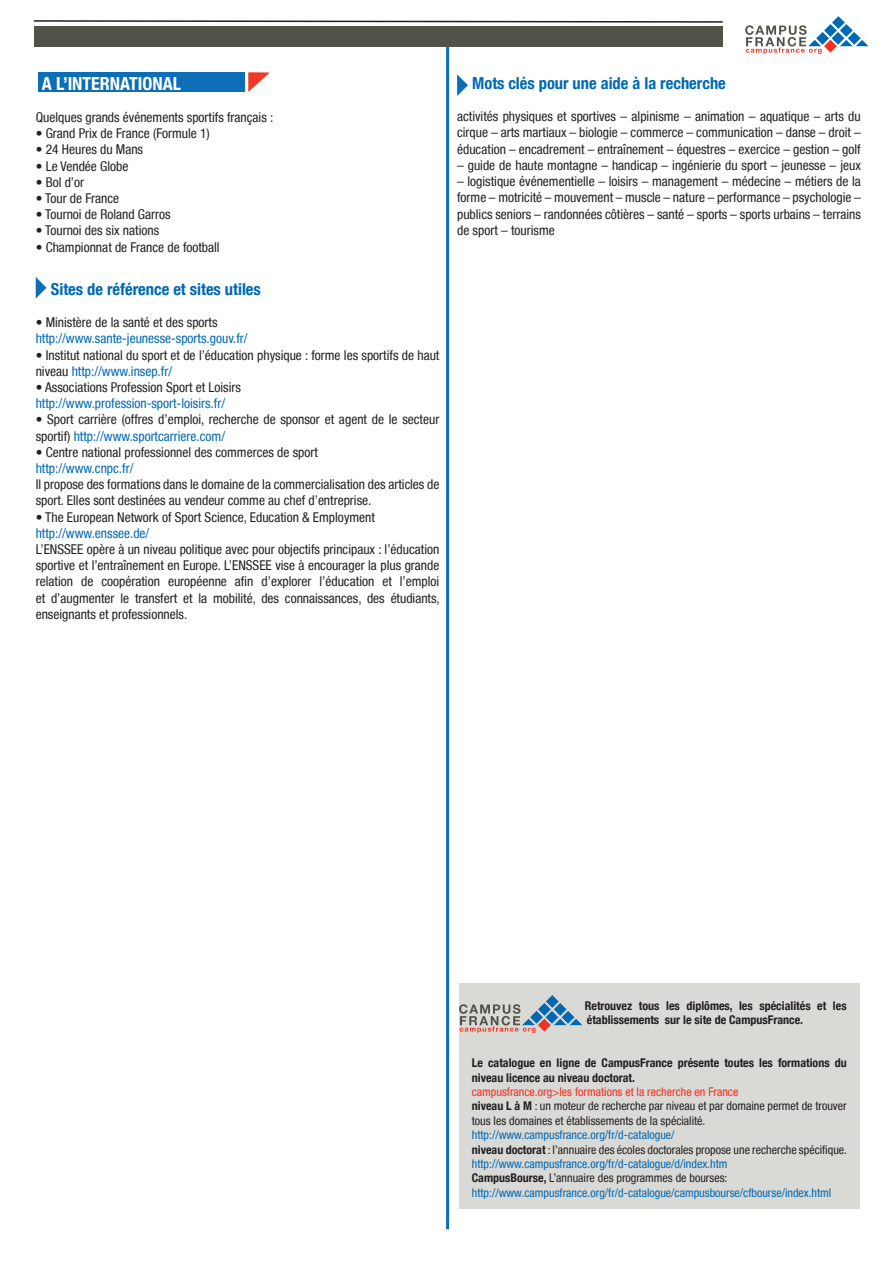
<style>
.page{position:relative;width:893px;height:1263px;background:#fff}
.page>*{position:absolute;margin:0;border:0;box-sizing:border-box;transform-origin:0 0}
.t1{font:700 condensed 18px "Helvetica Neue LT";color:#fff}
.t2{font:700 condensed 16.5px "Helvetica Neue LT";color:#0168b3}
.t3{font:condensed 13.5px/16.2px "Helvetica Neue LT";color:#231f20}
.t4{font:condensed 13.5px "Helvetica Neue LT";color:#0168b3}
.t5{font:condensed 12px/14.4px "Helvetica Neue LT";color:#231f20}
.t6{font:700 condensed 12px/14.4px "Helvetica Neue LT";color:#231f20}
.t7{font:condensed 12px "Helvetica Neue LT";color:#0168b3}
.t8{font:condensed 12px "Helvetica Neue LT";color:#ef3122}
.s1{color:#0168b3}
.s2{font-weight:700}
</style>
<div class="page">
<svg style="left:745px;top:16px;width:123px;height:38px"></svg>
<hr style="left:446px;top:43px;width:3px;height:1186px;background:#0168b3">
<div style="left:34px;top:27px;width:689px;height:20px;background:#535249"></div>
<svg style="left:33px;top:20px;width:690px;height:3px"></svg>
<svg style="left:36px;top:277px;width:11px;height:22px"></svg>
<svg style="left:457px;top:74px;width:11px;height:22px"></svg>
<div style="left:38px;top:72px;width:206px;height:20px;background:#0b6eb6"></div>
<svg style="left:248px;top:72px;width:22px;height:20px"></svg>
<div style="left:459px;top:983px;width:400px;height:226px;background:#d9d9d5"></div>
<svg style="left:459px;top:995px;width:123px;height:38px"></svg>
<h1 class="t1" style="left:42px;top:72px;width:141px">A L’INTERNATIONAL</h1>
<p class="t3" style="left:36px;top:109px;width:239px">Quelques grands événements sportifs français :</p>
<p class="t3" style="left:36px;top:125px;width:176px">• Grand Prix de France (Formule 1)</p>
<p class="t3" style="left:36px;top:141px;width:109px">• 24 Heures du Mans</p>
<p class="t3" style="left:36px;top:158px;width:94px">• Le Vendée Globe</p>
<p class="t3" style="left:36px;top:174px;width:50px">• Bol d’or</p>
<p class="t3" style="left:36px;top:190px;width:85px">• Tour de France</p>
<p class="t3" style="left:36px;top:206px;width:136px">• Tournoi de Roland Garros</p>
<p class="t3" style="left:36px;top:222px;width:125px">• Tournoi des six nations</p>
<p class="t3" style="left:36px;top:239px;width:186px">• Championnat de France de football</p>
<p class="t2" style="left:51px;top:279px;width:212px">Sites de référence et sites utiles</p>
<p class="t3" style="left:36px;top:314px;width:183px">• Ministère de la santé et des sports</p>
<p class="t4" style="left:36px;top:331px;width:213px">http://www.sante-jeunesse-sports.gouv.fr/</p>
<p class="t3" style="left:36px;top:347px;width:405px">• Institut national du sport et de l’éducation physique : forme les sportifs de haut niveau <span class="s1">http://www.insep.fr/</span></p>
<p class="t3" style="left:36px;top:379px;width:207px">• Associations Profession Sport et Loisirs</p>
<p class="t4" style="left:36px;top:396px;width:191px">http://www.profession-sport-loisirs.fr/</p>
<p class="t3" style="left:36px;top:411px;width:405px">• Sport carrière (offres d’emploi, recherche de sponsor et agent de le secteur sportif) <span class="s1">http://www.sportcarriere.com/</span></p>
<p class="t3" style="left:36px;top:444px;width:284px">• Centre national professionnel des commerces de sport</p>
<p class="t4" style="left:36px;top:460px;width:99px">http://www.cnpc.fr/</p>
<p class="t3" style="left:36px;top:476px;width:405px">Il propose des formations dans le domaine de la commercialisation des articles de sport. Elles sont destinées au vendeur comme au chef d’entreprise.</p>
<p class="t3" style="left:36px;top:509px;width:341px">• The European Network of Sport Science, Education &amp; Employment</p>
<p class="t4" style="left:36px;top:525px;width:115px">http://www.enssee.de/</p>
<p class="t3" style="left:36px;top:541px;width:406px;text-align:justify">L’ENSSEE opère à un niveau politique avec pour objectifs principaux : l’éducation sportive et l’entraînement en Europe. L’ENSSEE vise à encourager la plus grande relation de coopération européenne afin d’explorer l’éducation et l’emploi et d’augmenter le transfert et la mobilité, des connaissances, des étudiants, enseignants et professionnels.</p>
<p class="t2" style="left:472px;top:73px;width:255px">Mots clés pour une aide à la recherche</p>
<p class="t3" style="left:457px;top:108px;width:405px;text-align:justify">activités physiques et sportives – alpinisme – animation – aquatique – arts du cirque – arts martiaux – biologie – commerce – communication – danse – droit – éducation – encadrement – entraînement – équestres – exercice – gestion – golf</p>
<p class="t3" style="left:457px;top:157px;width:405px">– guide de haute montagne – handicap – ingénierie du sport – jeunesse – jeux</p>
<p class="t3" style="left:457px;top:173px;width:405px;text-align:justify">– logistique événementielle – loisirs – management – médecine – métiers de la forme – motricité – mouvement – muscle – nature – performance – psychologie – publics seniors – randonnées côtières – santé – sports – sports urbains – terrains de sport – tourisme</p>
<p class="t6" style="left:585px;top:998px;width:263px">Retrouvez tous les diplômes, les spécialités et les établissements sur le site de CampusFrance.</p>
<p class="t6" style="left:472px;top:1055px;width:376px">Le catalogue en ligne de CampusFrance présente toutes les formations du niveau licence au niveau doctorat.</p>
<p class="t8" style="left:472px;top:1085px;width:268px">campusfrance.org&gt;les formations et la recherche en France</p>
<p class="t5" style="left:472px;top:1099px;width:376px"><span class="s2">niveau L à M</span> : un moteur de recherche par niveau et par domaine permet de trouver tous les domaines et établissements de la spécialité.</p>
<p class="t7" style="left:472px;top:1128px;width:204px">http://www.campusfrance.org/fr/d-catalogue/</p>
<p class="t5" style="left:472px;top:1142px;width:377px"><span class="s2">niveau doctorat</span> : l’annuaire des écoles doctorales propose une recherche spécifique. <span class="s1">http://www.campusfrance.org/fr/d-catalogue/d/index.htm</span></p>
<p class="t5" style="left:472px;top:1171px;width:257px"><span class="s2">CampusBourse,</span> L’annuaire des programmes de bourses:</p>
<p class="t7" style="left:472px;top:1185px;width:361px">http://www.campusfrance.org/fr/d-catalogue/campusbourse/cfbourse/index.html</p>
</div>
